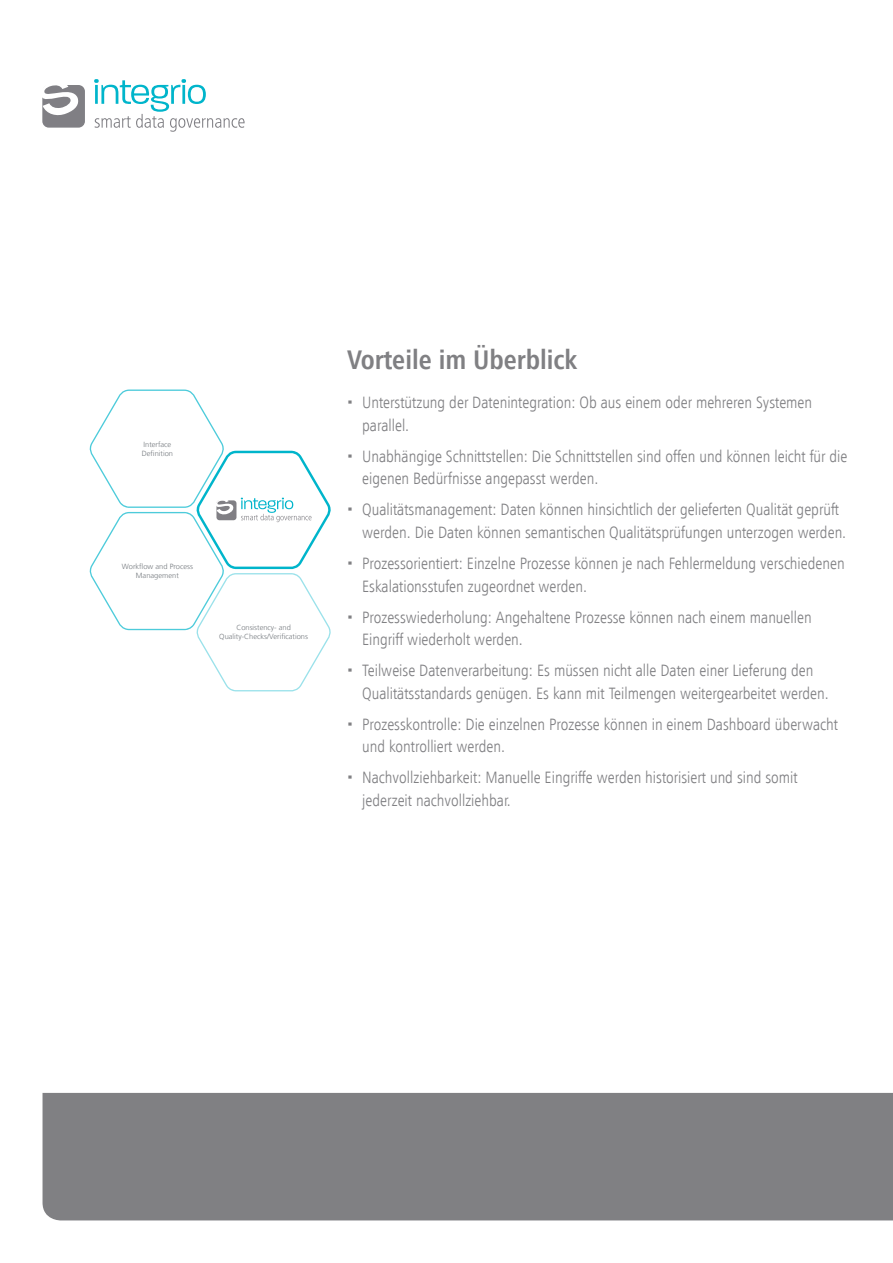
<style>
.page{position:relative;width:893px;height:1263px;background:#fff}
.page>*{position:absolute;margin:0;border:0;box-sizing:border-box;transform-origin:0 0}
._02_Lead{font:27px "Humanist 777 TL Bold Cn B";color:#808083}
._02_Lead-2{font:16.5px/22.5px "Humanist 777 TL Light Cn B";color:#808083}
.t1{font:300 7.5px/8.9px "Frutiger LT Com";color:#74797e;text-align:center}
</style>
<div class="page">
<svg style="left:94px;top:79px;width:151px;height:53px"></svg>
<div style="left:42px;top:85px;width:43px;height:43px;background:#807f84;border-radius:6px"></div>
<svg style="left:42px;top:85px;width:38px;height:32px"></svg>
<div style="left:43px;top:1093px;width:850px;height:127px;background:#808083"></div>
<svg style="left:90px;top:389px;width:241px;height:302px"></svg>
<p class="t1" style="left:142px;top:440px;width:33px;text-align:left">Interface<br>Definition</p>
<p class="t1" style="left:122px;top:562px;width:72px">Workflow and Process<br>Management</p>
<p class="t1" style="left:219px;top:623px;width:90px">Consistency- and<br>Quality-Checks/Verifications</p>
<p class="_02_Lead" style="left:347px;top:342px;width:231px">Vorteile im Überblick</p>
<p class="_02_Lead-2" style="left:362px;top:391px;width:452px">Unterstützung der Datenintegration: Ob aus einem oder mehreren Systemen parallel.</p>
<p class="_02_Lead-2" style="left:362px;top:445px;width:487px">Unabhängige Schnittstellen: Die Schnittstellen sind offen und können leicht für die eigenen Bedürfnisse angepasst werden.</p>
<p class="_02_Lead-2" style="left:362px;top:498px;width:486px">Qualitätsmanagement: Daten können hinsichtlich der gelieferten Qualität geprüft werden. Die Daten können semantischen Qualitätsprüfungen unterzogen werden.</p>
<p class="_02_Lead-2" style="left:362px;top:552px;width:484px">Prozessorientiert: Einzelne Prozesse können je nach Fehlermeldung verschiedenen<br>Eskalationsstufen zugeordnet werden.</p>
<p class="_02_Lead-2" style="left:362px;top:605px;width:451px">Prozesswiederholung: Angehaltene Prozesse können nach einem manuellen<br>Eingriff wiederholt werden.</p>
<p class="_02_Lead-2" style="left:362px;top:659px;width:468px">Teilweise Datenverarbeitung: Es müssen nicht alle Daten einer Lieferung den<br>Qualitätsstandards genügen. Es kann mit Teilmengen weitergearbeitet werden.</p>
<p class="_02_Lead-2" style="left:362px;top:712px;width:477px">Prozesskontrolle: Die einzelnen Prozesse können in einem Dashboard überwacht und kontrolliert werden.</p>
<p class="_02_Lead-2" style="left:362px;top:766px;width:437px">Nachvollziehbarkeit: Manuelle Eingriffe werden historisiert und sind somit jederzeit nachvollziehbar.</p>
</div>
